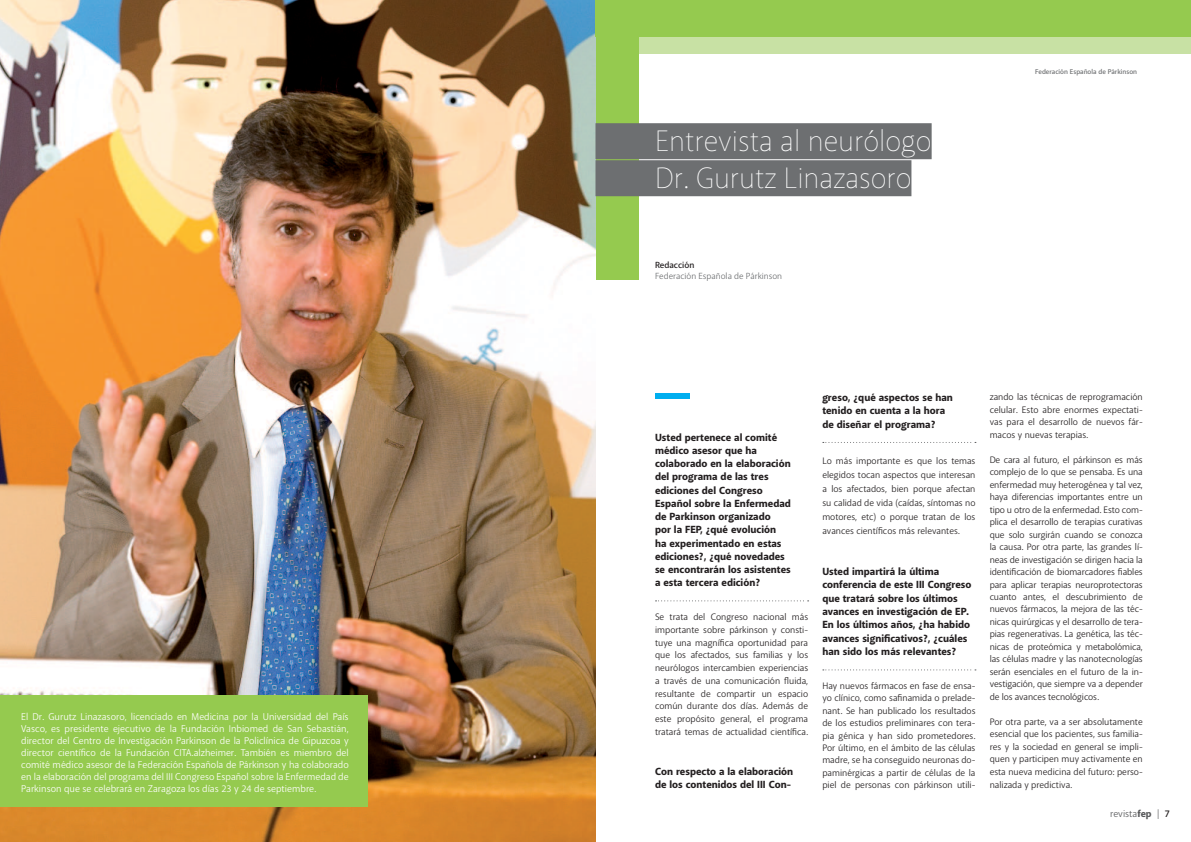
<style>
.page{position:relative;width:1191px;height:842px;background:#fff}
.page>*{position:absolute;margin:0;border:0;box-sizing:border-box;transform-origin:0 0}
.t1{font:100 30px/37px "Akagi";color:#fff}
.t2{font:800 10.5px/13.2px "Akagi";color:#231f20}
.t3{font:10px/12px "Akagi";color:#fff;text-align:justify}
.t4{font:10px "Akagi";color:#58595b}
.t5{font:9.5px/12.5px "Akagi";color:#231f20;text-align:justify}
.t6{font:9px "Akagi";color:#6d6f71}
.t7{font:600 9px "Akagi";color:#231f20}
.t8{font:600 7px "Akagi";color:#6d6f71}
.s1{font-weight:800}
.s2{font-weight:600;color:#231f20}
</style>
<div class="page">
<div style="left:595px;top:37px;width:596px;height:17px;background:#c8e1a4"></div>
<div style="left:595px;top:0;width:43px;height:279px;background:#95ca4f"></div>
<img style="left:0;top:0;width:595px;height:842px">
<div style="left:655px;top:393px;width:34px;height:6px;background:#00aeef"></div>
<div style="left:595px;top:0;width:596px;height:37px;background:#95ca4f"></div>
<svg style="left:655px;top:600px;width:153px;height:1px"></svg>
<svg style="left:823px;top:442px;width:153px;height:1px"></svg>
<svg style="left:823px;top:669px;width:153px;height:1px"></svg>
<div style="left:595px;top:123px;width:336px;height:36px;background:#6d6f71"></div>
<div style="left:595px;top:160px;width:316px;height:36px;background:#6d6f71"></div>
<div style="left:0;top:695px;width:367px;height:112px;background:#95ca4f"></div>
<p class="t3" style="left:21px;top:710px;width:329px">El Dr. Gurutz Linazasoro, licenciado en Medicina por la Universidad del País Vasco, es presidente ejecutivo de la Fundación Inbiomed de San Sebastián, director del Centro de Investigación Parkinson de la Policlínica de Gipuzcoa y director científico de la Fundación CITA.alzheimer. También es miembro del comité médico asesor de la Federación Española de Párkinson y ha colaborado en la elaboración del programa del III Congreso Español sobre la Enfermedad de Parkinson que se celebrará en Zaragoza los días 23 y 24 de septiembre.</p>
<h1 class="t1" style="left:655px;top:122px;width:278px">Entrevista al neurólogo<br>Dr. Gurutz Linazasoro</h1>
<p class="t7" style="left:655px;top:260px;width:41px">Redacción</p>
<p class="t6" style="left:655px;top:271px;width:129px">Federación Española de Párkinson</p>
<p class="t8" style="left:1035px;top:67px;width:104px">Federación Española de Párkinson</p>
<p class="t2" style="left:655px;top:431px;width:137px">Usted pertenece al comité médico asesor que ha colaborado en la elaboración del programa de las tres ediciones del Congreso<br>Español sobre la Enfermedad de Parkinson organizado<br>por la FEP, ¿qué evolución<br>ha experimentado en estas ediciones?, ¿qué novedades se encontrarán los asistentes a esta tercera edición?</p>
<p class="t5" style="left:655px;top:610px;width:155px">Se trata del Congreso nacional más importante sobre párkinson y consti&shy;tuye una magnífica oportunidad para que los afectados, sus familias y los neurólogos intercambien experiencias a través de una comunicación fluida, resultante de compartir un espacio común durante dos días. Además de este propósito general, el programa tratará temas de actualidad científica.</p>
<p class="t2" style="left:655px;top:765px;width:140px">Con respecto a la elaboración de los contenidos del III Con-</p>
<p class="t2" style="left:822px;top:391px;width:132px">greso, ¿qué aspectos se han tenido en cuenta a la hora de diseñar el programa?</p>
<p class="t5" style="left:822px;top:454px;width:155px;line-height:13.9px">Lo más importante es que los temas elegidos tocan aspectos que interesan a los afectados, bien porque afectan su calidad de vida (caídas, síntomas no motores, etc) o porque tratan de los avances científicos más relevantes.</p>
<p class="t2" style="left:822px;top:565px;width:150px">Usted impartirá la última conferencia de este III Congreso que tratará sobre los últimos avances en investigación de EP.<br>En los últimos años, ¿ha habido avances significativos?, ¿cuáles han sido los más relevantes?</p>
<p class="t5" style="left:822px;top:679px;width:155px">Hay nuevos fármacos en fase de ensa&shy;yo clínico, como safinamida o prelade&shy;nant. Se han publicado los resultados de los estudios preliminares con tera&shy;pia génica y han sido prometedores.<br>Por último, en el ámbito de las células madre, se ha conseguido neuronas do&shy;paminérgicas a partir de células de la piel de personas con párkinson utili-</p>
<p class="t5" style="left:989px;top:391px;width:155px">zando las técnicas de reprogramación celular. Esto abre enormes expectati&shy;vas para el desarrollo de nuevos fár&shy;macos y nuevas terapias.</p>
<p class="t5" style="left:989px;top:453px;width:155px">De cara al futuro, el párkinson es más complejo de lo que se pensaba. Es una enfermedad muy heterogénea y tal vez, haya diferencias importantes entre un tipo u otro de la enfermedad. Esto com&shy;plica el desarrollo de terapias curativas que solo surgirán cuando se conozca la causa. Por otra parte, las grandes lí&shy;neas de investigación se dirigen hacia la identificación de biomarcadores fiables para aplicar terapias neuroprotectoras cuanto antes, el descubrimiento de nuevos fármacos, la mejora de las téc&shy;nicas quirúrgicas y el desarrollo de tera&shy;pias regenerativas. La genética, las téc&shy;nicas de proteómica y metabolómica, las células madre y las nanotecnologías serán esenciales en el futuro de la in&shy;vestigación, que siempre va a depender de los avances tecnológicos.</p>
<p class="t5" style="left:989px;top:715px;width:155px">Por otra parte, va a ser absolutamente esencial que los pacientes, sus familia&shy;res y la sociedad en general se impli&shy;quen y participen muy activamente en esta nueva medicina del futuro: perso-</p>
<p class="t5" style="left:989px;top:779px;width:84px">nalizada y predictiva.</p>
<p class="t4" style="left:1110px;top:808px;width:61px">revista<span class="s1">fep</span> | <span class="s2">7</span></p>
</div>
